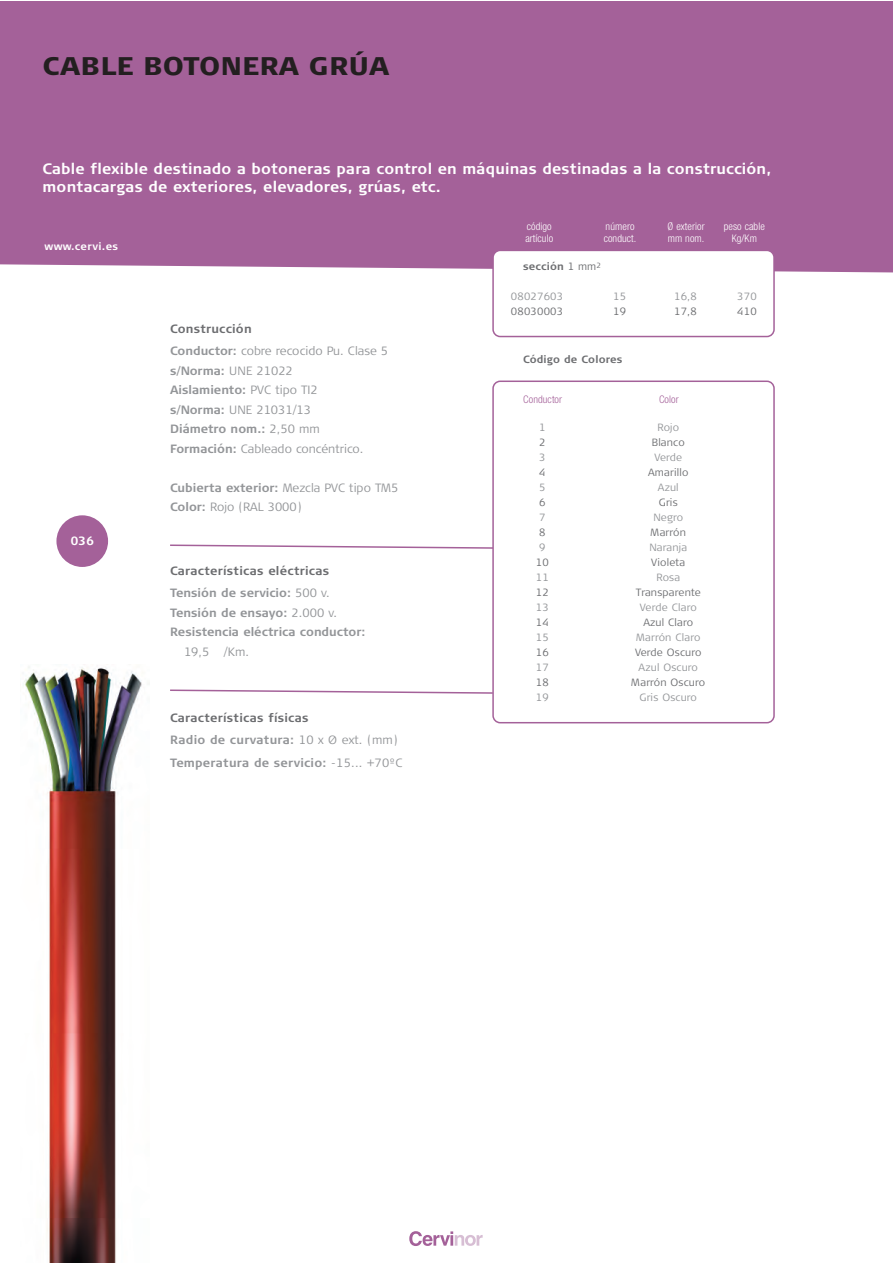
<style>
.page{position:relative;width:893px;height:1263px;background:#fff}
.page>*{position:absolute;margin:0;border:0;box-sizing:border-box;transform-origin:0 0}
.t1{font:900 25.5px "Signa Column";letter-spacing:.02em;color:#231f20}
.t2{font:700 15px/18px "Signa Column";letter-spacing:.015em;color:#fff}
.t3{font:300 12px/19.5px "Signa Column";color:#939598}
.t4{font:700 12px/22.6px "Signa Column";letter-spacing:.02em;color:#939598}
.t5{font:700 12px/19.5px "Signa Column";color:#939598}
.t6{font:700 12px/22px "Signa Column";letter-spacing:.02em;color:#6c6d70}
.t7{font:700 12px "Signa Column";color:#fff}
.t8{font:300 10.5px "Signa Column";letter-spacing:.02em;color:#6c6d70}
.t9{font:300 10.5px "Signa Column";letter-spacing:.02em;color:#939598}
.t10{font:300 condensed 10.5px/12px "Helvetica Neue";letter-spacing:.01em;color:#fff}
.t11{font:700 10.5px "Signa Column";letter-spacing:.02em;color:#6c6d70}
.t12{font:300 condensed 10.5px "Helvetica Neue";letter-spacing:.01em;color:#a46199}
.t13{font:700 10.5px "Signa Column";letter-spacing:.03em;color:#fff}
.s1{font-weight:700;color:#6c6d70}
.s2{font-weight:700}
.s3{color:#939598}
.s4{font-weight:300;color:#939598}
.s5{font-weight:300}
.s6{color:#6c6d70}
</style>
<div class="page">
<div style="left:0;top:1px;width:893px;height:271px;background:#a46199"></div>
<div style="left:56px;top:515px;width:52px;height:52px;background:#a46199;border-radius:50%"></div>
<svg style="left:492px;top:250px;width:283px;height:87px"></svg>
<svg style="left:170px;top:544px;width:322px;height:5px"></svg>
<svg style="left:170px;top:689px;width:322px;height:5px"></svg>
<img style="left:23px;top:667px;width:119px;height:596px">
<svg style="left:409px;top:1231px;width:74px;height:15px"></svg>
<svg style="left:492px;top:380px;width:283px;height:343px"></svg>
<h1 class="t1" style="left:43px;top:56px;width:348px">CABLE BOTONERA GRÚA</h1>
<p class="t2" style="left:43px;top:161px;width:730px">Cable flexible destinado a botoneras para control en máquinas destinadas a la construcción, montacargas de exteriores, elevadores, grúas, etc.</p>
<p class="t13" style="left:45px;top:242px;width:75px">www.cervi.es</p>
<p class="t7" style="left:71px;top:536px;width:25px">036</p>
<p class="t3" style="left:170px;top:319px;width:220px;line-height:21.6px"><span class="s1">Construcción<br></span><span class="s2">Conductor:</span> cobre recocido Pu. Clase 5</p>
<p class="t3" style="left:170px;top:361px;width:195px"><span class="s2">s/Norma:</span> UNE 21022<br><span class="s2">Aislamiento:</span> PVC tipo TI2 <span class="s2">s/Norma:</span> UNE 21031/13<br><span class="s2">Diámetro nom.:</span> 2,50 mm<br><span class="s2">Formación:</span> Cableado concéntrico.</p>
<p class="t3" style="left:170px;top:478px;width:230px"><span class="s2">Cubierta exterior:</span> Mezcla PVC tipo TM5<br><span class="s2">Color:</span> Rojo (RAL 3000)</p>
<p class="t6" style="left:170px;top:561px;width:161px">Características eléctricas<br><span class="s3">Tensión de servicio:</span> <span class="s4">500 v.</span></p>
<p class="t5" style="left:170px;top:604px;width:197px">Tensión de ensayo: <span class="s5">2.000 v.<br></span>Resistencia eléctrica conductor:</p>
<p class="t3" style="left:184px;top:643px;width:66px">19,5 /Km.</p>
<p class="t4" style="left:170px;top:707px;width:234px"><span class="s6">Características físicas<br></span>Radio de curvatura: <span class="s5">10 x Ø ext. (mm)<br></span>Temperatura de servicio: <span class="s5">-15... +70ºC</span></p>
<p class="t10" style="left:525px;top:221px;width:29px">código artículo</p>
<p class="t10" style="left:604px;top:221px;width:34px">número conduct.</p>
<p class="t10" style="left:668px;top:221px;width:39px">Ø exterior mm nom.</p>
<p class="t10" style="left:724px;top:221px;width:43px;text-align:center">peso cable<br>Kg/Km</p>
<p class="t11" style="left:523px;top:263px;width:79px">sección <span class="s5">1 mm</span><sup>2</sup></p>
<p class="t9" style="left:511px;top:292px;width:54px">08027603</p>
<p class="t9" style="left:613px;top:292px;width:14px">15</p>
<p class="t9" style="left:674px;top:292px;width:24px">16,8</p>
<p class="t9" style="left:737px;top:292px;width:21px">370</p>
<p class="t8" style="left:511px;top:307px;width:54px">08030003</p>
<p class="t8" style="left:613px;top:307px;width:14px">19</p>
<p class="t8" style="left:674px;top:307px;width:24px">17,8</p>
<p class="t8" style="left:737px;top:307px;width:21px">410</p>
<p class="t11" style="left:523px;top:355px;width:101px">Código de Colores</p>
<p class="t12" style="left:523px;top:396px;width:40px">Conductor</p>
<p class="t12" style="left:659px;top:395px;width:21px">Color</p>
<p class="t9" style="left:539px;top:423px;width:8px">1</p>
<p class="t9" style="left:657px;top:423px;width:23px">Rojo</p>
<p class="t8" style="left:539px;top:438px;width:8px">2</p>
<p class="t8" style="left:652px;top:438px;width:34px">Blanco</p>
<p class="t9" style="left:539px;top:453px;width:8px">3</p>
<p class="t9" style="left:654px;top:453px;width:29px">Verde</p>
<p class="t8" style="left:539px;top:468px;width:8px">4</p>
<p class="t8" style="left:648px;top:468px;width:42px">Amarillo</p>
<p class="t9" style="left:539px;top:483px;width:8px">5</p>
<p class="t9" style="left:658px;top:483px;width:22px">Azul</p>
<p class="t8" style="left:539px;top:498px;width:8px">6</p>
<p class="t8" style="left:659px;top:498px;width:20px">Gris</p>
<p class="t9" style="left:539px;top:513px;width:8px">7</p>
<p class="t9" style="left:653px;top:513px;width:31px">Negro</p>
<p class="t8" style="left:539px;top:528px;width:8px">8</p>
<p class="t8" style="left:651px;top:528px;width:37px">Marrón</p>
<p class="t9" style="left:539px;top:543px;width:8px">9</p>
<p class="t9" style="left:649px;top:543px;width:39px">Naranja</p>
<p class="t8" style="left:536px;top:558px;width:14px">10</p>
<p class="t8" style="left:651px;top:558px;width:36px">Violeta</p>
<p class="t9" style="left:536px;top:573px;width:14px">11</p>
<p class="t9" style="left:656px;top:573px;width:25px">Rosa</p>
<p class="t8" style="left:536px;top:588px;width:14px">12</p>
<p class="t8" style="left:636px;top:588px;width:67px">Transparente</p>
<p class="t9" style="left:536px;top:603px;width:14px">13</p>
<p class="t9" style="left:640px;top:603px;width:58px">Verde Claro</p>
<p class="t8" style="left:536px;top:618px;width:14px">14</p>
<p class="t8" style="left:643px;top:618px;width:51px">Azul Claro</p>
<p class="t9" style="left:536px;top:633px;width:14px">15</p>
<p class="t9" style="left:636px;top:633px;width:66px">Marrón Claro</p>
<p class="t8" style="left:536px;top:648px;width:14px">16</p>
<p class="t8" style="left:635px;top:648px;width:68px">Verde Oscuro</p>
<p class="t9" style="left:536px;top:663px;width:14px">17</p>
<p class="t9" style="left:638px;top:663px;width:61px">Azul Oscuro</p>
<p class="t8" style="left:536px;top:678px;width:14px">18</p>
<p class="t8" style="left:631px;top:678px;width:75px">Marrón Oscuro</p>
<p class="t9" style="left:536px;top:693px;width:14px">19</p>
<p class="t9" style="left:640px;top:693px;width:59px">Gris Oscuro</p>
</div>
